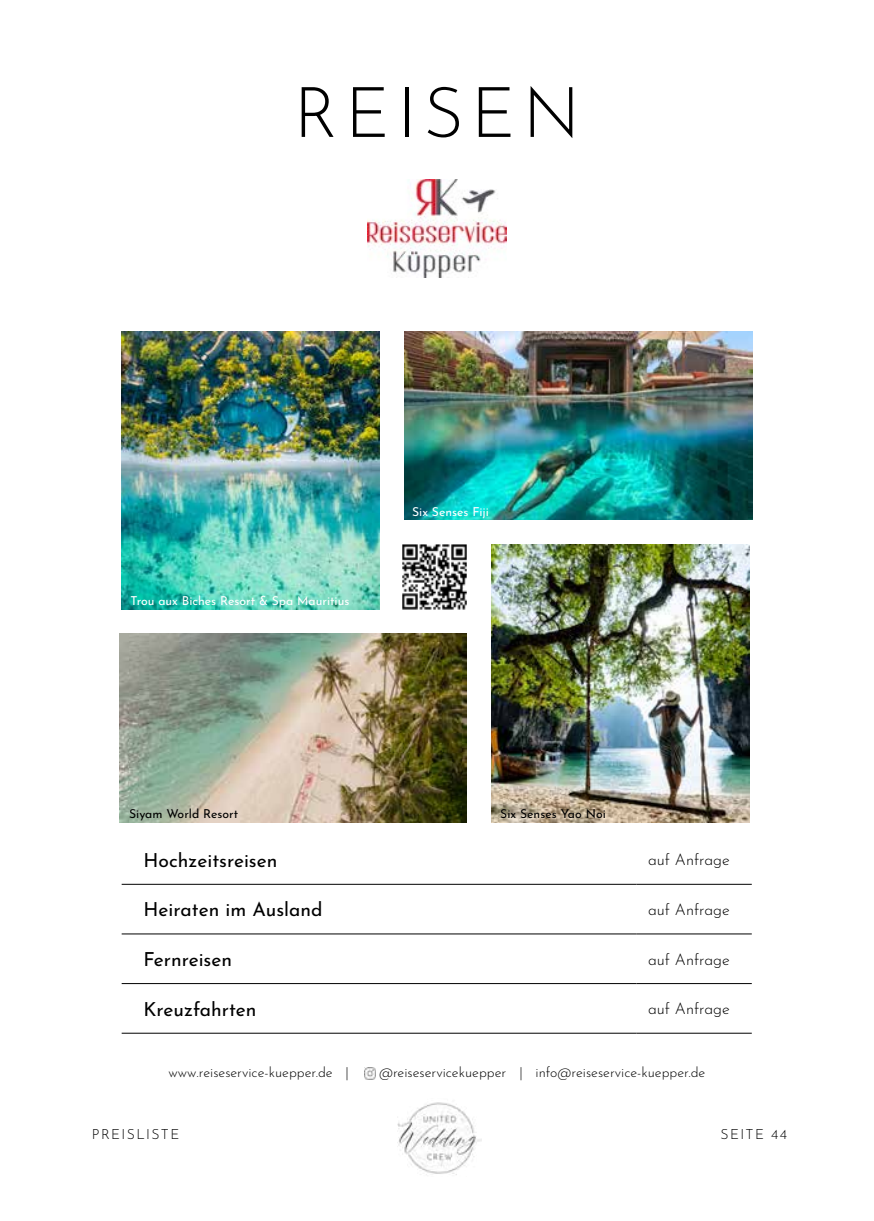
<style>
.page{position:relative;width:874px;height:1221px;background:#fff}
.page>*{position:absolute;margin:0;border:0;box-sizing:border-box;transform-origin:0 0}
.t1{font:300 70px "Josefin Sans";letter-spacing:.1em;color:#000}
.t2{font:19.25px "Josefin Sans";color:#000}
.t3{font:300 15.75px "Josefin Sans";color:#000}
.t4{font:300 14px "Josefin Sans";color:#000}
.t5{font:300 14px "Josefin Sans";letter-spacing:.1em;color:#000}
.t6{font:12.25px "Josefin Sans";color:#fff}
.t7{font:12.25px "Josefin Sans";color:#000}
</style>
<div class="page">
<img style="left:397px;top:1102px;width:84px;height:73px">
<hr style="left:122px;top:884px;width:514px;height:1px;background:#000">
<hr style="left:636px;top:884px;width:115px;height:1px;background:#000">
<hr style="left:122px;top:933px;width:514px;height:1px;background:#000">
<hr style="left:636px;top:933px;width:115px;height:1px;background:#000">
<hr style="left:122px;top:983px;width:514px;height:1px;background:#000">
<hr style="left:636px;top:983px;width:115px;height:1px;background:#000">
<hr style="left:122px;top:1032px;width:514px;height:1px;background:#000">
<hr style="left:636px;top:1032px;width:115px;height:1px;background:#000">
<img style="left:402px;top:544px;width:64px;height:65px">
<img style="left:122px;top:331px;width:257px;height:278px">
<img style="left:491px;top:544px;width:258px;height:278px">
<img style="left:404px;top:331px;width:348px;height:189px">
<img style="left:119px;top:634px;width:347px;height:188px">
<img style="left:367px;top:179px;width:139px;height:98px">
<svg style="left:364px;top:1067px;width:11px;height:11px"></svg>
<div style="left:498px;top:805px;width:123px;height:30px;background:#fff;opacity:.91"></div>
<h1 class="t1" style="left:293px;top:60px;width:288px">REISEN</h1>
<p class="t6" style="left:130px;top:591px;width:220px">Trou aux Biches Resort &amp; Spa Mauritius</p>
<p class="t6" style="left:412px;top:503px;width:78px">Six Senses Fiji</p>
<p class="t7" style="left:129px;top:804px;width:110px">Siyam World Resort</p>
<p class="t7" style="left:500px;top:804px;width:107px">Six Senses Yao Noi</p>
<h2 class="t2" style="left:143px;top:845px;width:135px">Hochzeitsreisen</h2>
<p class="t3" style="left:647px;top:848px;width:83px">auf Anfrage</p>
<h2 class="t2" style="left:143px;top:895px;width:180px">Heiraten im Ausland</h2>
<p class="t3" style="left:647px;top:897px;width:83px">auf Anfrage</p>
<h2 class="t2" style="left:143px;top:944px;width:90px">Fernreisen</h2>
<p class="t3" style="left:647px;top:947px;width:83px">auf Anfrage</p>
<h2 class="t2" style="left:143px;top:994px;width:114px">Kreuzfahrten</h2>
<p class="t3" style="left:647px;top:996px;width:83px">auf Anfrage</p>
<p class="t4" style="left:168px;top:1061px;width:182px">www.reiseservice-kuepper.de |</p>
<p class="t4" style="left:379px;top:1061px;width:327px">@reiseservicekuepper | info@reiseservice-kuepper.de</p>
<p class="t5" style="left:92px;top:1123px;width:89px">PREISLISTE</p>
<p class="t4" style="left:720px;top:1123px;width:68px">SEITE 44</p>
</div>
